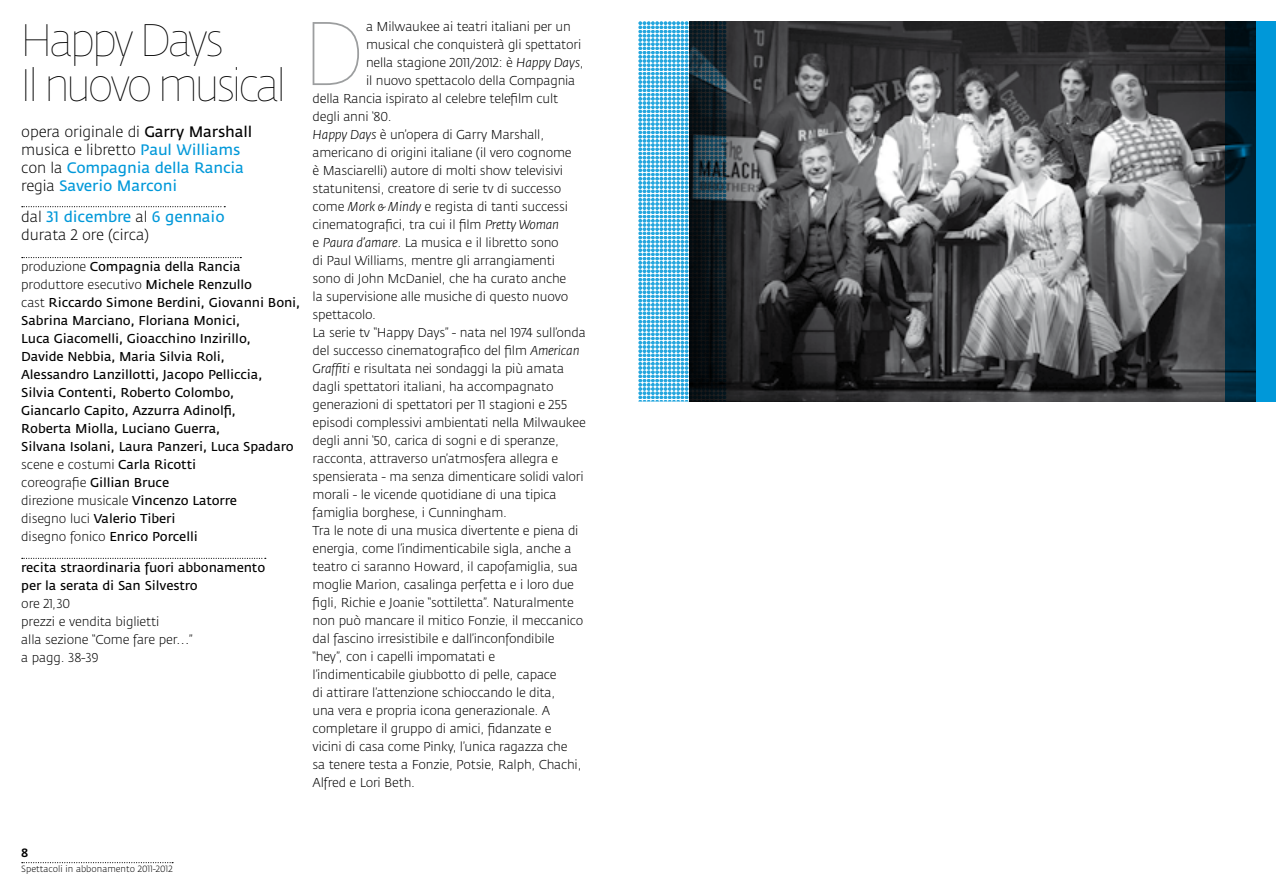
<style>
.page{position:relative;width:1276px;height:893px;background:#fff}
.page>*{position:absolute;margin:0;border:0;box-sizing:border-box;transform-origin:0 0}
.t1{font:89.1px "Fe Sa Dis Hairline";color:#9c9e9f}
.t2{font:45px/45px "Fe Sa Dis Hairline";letter-spacing:-.015em;color:#000}
.t3{font:15px/18px "Fedra Sans";letter-spacing:-.01em;color:#0098d9}
.t4{font:300 15px/18px "Fedra Sans";letter-spacing:-.01em;color:#000}
.t5{font:300 12.75px/18px "Fedra Sans";letter-spacing:-.015em;color:#000}
.t6{font:12.75px/18px "Fedra Sans";letter-spacing:-.01em;color:#000}
.t7{font:12px "Fedra Sans Medium SC";color:#000}
.t8{font:300 9px "Fedra Sans";color:#000}
.s1{font-weight:300;color:#000}
.s2{color:#000}
.s3{font-weight:400;color:#0098d9}
.s4{font-weight:300}
.s5{font-style:italic}
</style>
<div class="page">
<svg style="left:22px;top:862px;width:151px;height:1px"></svg>
<img style="left:726px;top:21px;width:499px;height:381px">
<svg style="left:1225px;top:21px;width:51px;height:381px;background:#005074"></svg>
<svg style="left:22px;top:206px;width:203px;height:1px"></svg>
<svg style="left:22px;top:257px;width:219px;height:1px"></svg>
<svg style="left:22px;top:558px;width:244px;height:1px"></svg>
<svg style="left:638px;top:21px;width:88px;height:381px;background:#588ca3"></svg>
<h2 class="t2" style="left:21px;top:19px;width:265px">Happy Days<br>Il nuovo musical</h2>
<p class="t3" style="left:21px;top:124px;width:232px"><span class="s1">opera originale di</span> <span class="s2">Garry Marshall </span><span class="s1">musica e libretto</span> Paul Williams <span class="s1">con la</span> Compagnia della Rancia <span class="s1">regia</span> Saverio Marconi</p>
<p class="t4" style="left:21px;top:208px;width:205px">dal <span class="s3">31 dicembre</span> al <span class="s3">6 gennaio </span>durata 2 ore (circa)</p>
<p class="t6" style="left:21px;top:258px;width:281px"><span class="s4">produzione</span> Compagnia della Rancia <span class="s4">produttore esecutivo</span> Michele Renzullo<br><span class="s4">cast</span> Riccardo Simone Berdini, Giovanni Boni, Sabrina Marciano, Floriana Monici,<br>Luca Giacomelli, Gioacchino Inzirillo,<br>Davide Nebbia, Maria Silvia Roli,<br>Alessandro Lanzillotti, Jacopo Pelliccia,<br>Silvia Contenti, Roberto Colombo,<br>Giancarlo Capito, Azzurra Adinolfi,<br>Roberta Miolla, Luciano Guerra,<br>Silvana Isolani, Laura Panzeri, Luca Spadaro <span class="s4">scene e costumi</span> Carla Ricotti<br><span class="s4">coreografie</span> Gillian Bruce<br><span class="s4">direzione musicale</span> Vincenzo Latorre<br><span class="s4">disegno luci</span> Valerio Tiberi<br><span class="s4">disegno fonico</span> Enrico Porcelli</p>
<p class="t6" style="left:21px;top:559px;width:245px">recita straordinaria fuori abbonamento per la serata di San Silvestro</p>
<p class="t5" style="left:21px;top:595px;width:173px">ore 21,30<br>prezzi e vendita biglietti<br>alla sezione “Come fare per…” a pagg. 38-39</p>
<h1 class="t1" style="left:304px;top:4px;width:60px">D</h1>
<p class="t5" style="left:366px;top:18px;width:206px">a Milwaukee ai teatri italiani per un</p>
<p class="t5" style="left:366px;top:36px;width:217px">musical che conquisterà gli spettatori</p>
<p class="t5" style="left:366px;top:54px;width:219px">nella stagione 2011/2012: è <span class="s5">Happy Days</span>,</p>
<p class="t5" style="left:366px;top:72px;width:211px">il nuovo spettacolo della Compagnia</p>
<p class="t5" style="left:313px;top:90px;width:247px">della Rancia ispirato al celebre telefilm cult</p>
<p class="t5" style="left:313px;top:108px;width:81px">degli anni ‘80.</p>
<p class="t5" style="left:313px;top:126px;width:233px"><span class="s5">Happy Days</span> è un’opera di Garry Marshall,</p>
<p class="t5" style="left:313px;top:144px;width:260px">americano di origini italiane (il vero cognome</p>
<p class="t5" style="left:313px;top:162px;width:252px">è Masciarelli) autore di molti show televisivi</p>
<p class="t5" style="left:313px;top:180px;width:250px">statunitensi, creatore di serie tv di successo</p>
<p class="t5" style="left:313px;top:198px;width:257px">come <span class="s5">Mork &amp; Mindy</span> e regista di tanti successi</p>
<p class="t5" style="left:313px;top:216px;width:248px">cinematografici, tra cui il film <span class="s5">Pretty Woman</span></p>
<p class="t5" style="left:313px;top:234px;width:248px">e <span class="s5">Paura d’amare</span>. La musica e il libretto sono</p>
<p class="t5" style="left:313px;top:252px;width:244px">di Paul Williams, mentre gli arrangiamenti</p>
<p class="t5" style="left:313px;top:270px;width:255px">sono di John McDaniel, che ha curato anche</p>
<p class="t5" style="left:313px;top:288px;width:257px">la supervisione alle musiche di questo nuovo</p>
<p class="t5" style="left:313px;top:306px;width:65px">spettacolo.</p>
<p class="t5" style="left:313px;top:324px;width:275px">La serie tv “Happy Days” - nata nel 1974 sull’onda</p>
<p class="t5" style="left:313px;top:342px;width:269px">del successo cinematografico del film <span class="s5">American</span></p>
<p class="t5" style="left:313px;top:360px;width:253px"><span class="s5">Graffiti</span> e risultata nei sondaggi la più amata</p>
<p class="t5" style="left:313px;top:378px;width:242px">dagli spettatori italiani, ha accompagnato</p>
<p class="t5" style="left:313px;top:396px;width:256px">generazioni di spettatori per 11 stagioni e 255</p>
<p class="t5" style="left:313px;top:414px;width:275px">episodi complessivi ambientati nella Milwaukee</p>
<p class="t5" style="left:313px;top:432px;width:248px">degli anni ‘50, carica di sogni e di speranze,</p>
<p class="t5" style="left:313px;top:450px;width:247px">racconta, attraverso un’atmosfera allegra e</p>
<p class="t5" style="left:313px;top:468px;width:273px">spensierata - ma senza dimenticare solidi valori</p>
<p class="t5" style="left:313px;top:486px;width:245px">morali - le vicende quotidiane di una tipica</p>
<p class="t5" style="left:313px;top:504px;width:196px">famiglia borghese, i Cunningham.</p>
<p class="t5" style="left:313px;top:522px;width:267px">Tra le note di una musica divertente e piena di</p>
<p class="t5" style="left:313px;top:540px;width:260px">energia, come l’indimenticabile sigla, anche a</p>
<p class="t5" style="left:313px;top:558px;width:267px">teatro ci saranno Howard, il capofamiglia, sua</p>
<p class="t5" style="left:313px;top:576px;width:263px">moglie Marion, casalinga perfetta e i loro due</p>
<p class="t5" style="left:313px;top:594px;width:263px">figli, Richie e Joanie “sottiletta”. Naturalmente</p>
<p class="t5" style="left:313px;top:612px;width:272px">non può mancare il mitico Fonzie, il meccanico</p>
<p class="t5" style="left:313px;top:630px;width:243px">dal fascino irresistibile e dall’inconfondibile</p>
<p class="t5" style="left:313px;top:648px;width:184px">“hey”, con i capelli impomatati e</p>
<p class="t5" style="left:313px;top:666px;width:245px">l’indimenticabile giubbotto di pelle, capace</p>
<p class="t5" style="left:313px;top:684px;width:244px">di attirare l’attenzione schioccando le dita,</p>
<p class="t5" style="left:313px;top:702px;width:239px">una vera e propria icona generazionale. A</p>
<p class="t5" style="left:313px;top:720px;width:240px">completare il gruppo di amici, fidanzate e</p>
<p class="t5" style="left:313px;top:738px;width:256px">vicini di casa come Pinky, l’unica ragazza che</p>
<p class="t5" style="left:313px;top:756px;width:270px">sa tenere testa a Fonzie, Potsie, Ralph, Chachi,</p>
<p class="t5" style="left:313px;top:774px;width:104px">Alfred e Lori Beth.</p>
<p class="t7" style="left:21px;top:846px;width:9px">8</p>
<p class="t8" style="left:21px;top:864px;width:153px">Spettacoli in abbonamento 2011-2012</p>
</div>
